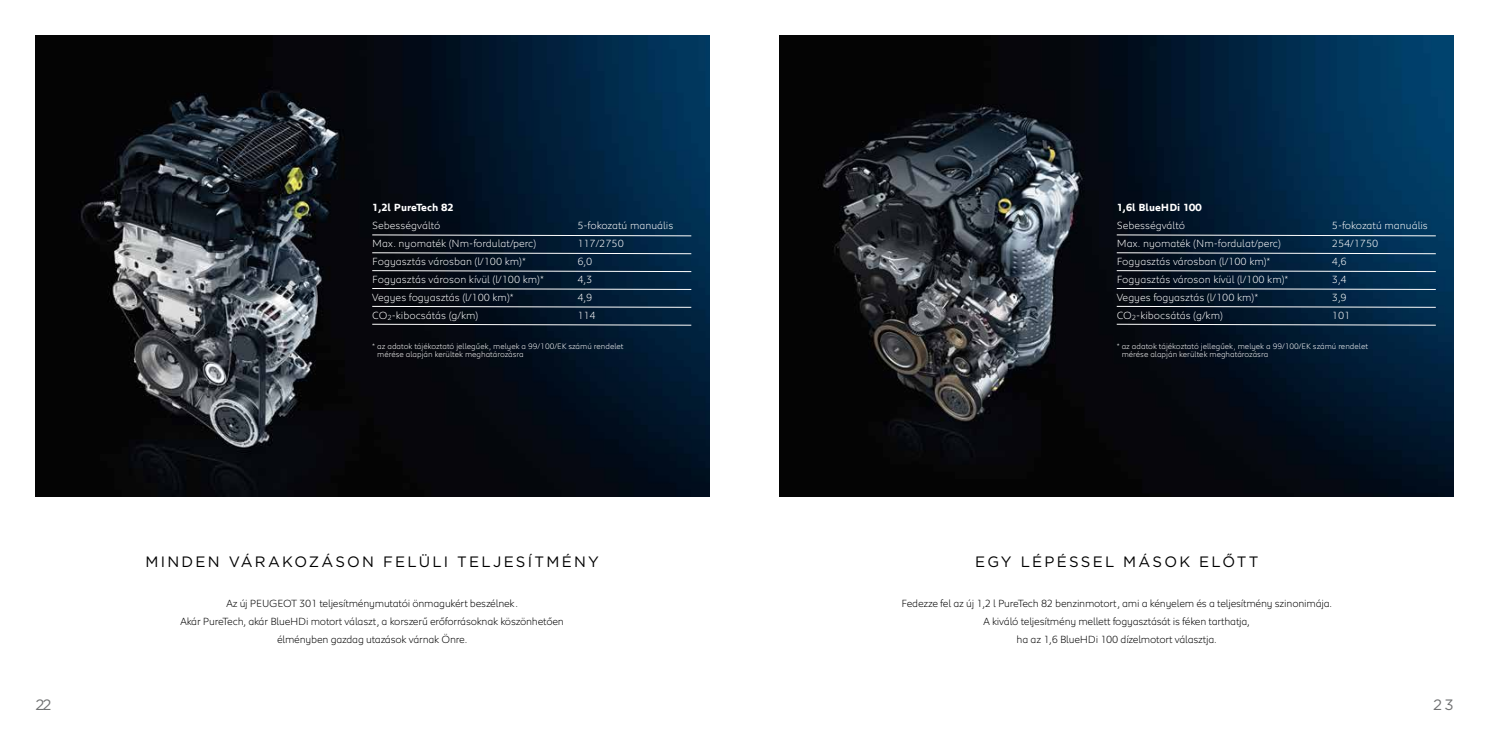
<style>
.page{position:relative;width:1489px;height:745px;background:#fff}
.page>*{position:absolute;margin:0;border:0;box-sizing:border-box;transform-origin:0 0}
.t1{font:15px "Gotham";letter-spacing:.15em;color:#000}
.t2{font:15px "Gotham";color:#707172}
.t3{font:300 10.62px "Peugeot";color:#fff}
.t4{font:300 10.62px/18px "Peugeot";letter-spacing:-.02em;color:#000;text-align:center}
.t5{font:700 10.62px "Peugeot";color:#fff}
.t6{font:300 8.12px/8.8px "Peugeot";color:#fff}
</style>
<div class="page">
<img style="left:780px;top:35px;width:673px;height:461px">
<img style="left:35px;top:35px;width:674px;height:461px">
<svg style="left:372px;top:234px;width:319px;height:2px"></svg>
<svg style="left:372px;top:252px;width:319px;height:2px"></svg>
<svg style="left:372px;top:270px;width:319px;height:2px"></svg>
<svg style="left:372px;top:288px;width:319px;height:1px"></svg>
<svg style="left:372px;top:306px;width:319px;height:1px"></svg>
<svg style="left:372px;top:324px;width:319px;height:1px"></svg>
<svg style="left:1116px;top:234px;width:319px;height:2px"></svg>
<svg style="left:1116px;top:252px;width:319px;height:2px"></svg>
<svg style="left:1116px;top:270px;width:319px;height:2px"></svg>
<svg style="left:1116px;top:288px;width:319px;height:1px"></svg>
<svg style="left:1116px;top:306px;width:319px;height:1px"></svg>
<svg style="left:1116px;top:324px;width:319px;height:1px"></svg>
<p class="t5" style="left:372px;top:200px;width:83px">1,2l PureTech 82</p>
<p class="t3" style="left:372px;top:218px;width:70px">Sebességváltó</p>
<p class="t3" style="left:577px;top:218px;width:97px">5-fokozatú manuális</p>
<p class="t3" style="left:372px;top:236px;width:166px">Max. nyomaték (Nm-fordulat/perc)</p>
<p class="t3" style="left:577px;top:236px;width:48px">117/2750</p>
<p class="t3" style="left:372px;top:254px;width:155px">Fogyasztás városban (l/100 km)*</p>
<p class="t3" style="left:577px;top:254px;width:16px">6,0</p>
<p class="t3" style="left:372px;top:272px;width:173px">Fogyasztás városon kívül (l/100 km)*</p>
<p class="t3" style="left:577px;top:272px;width:16px">4,3</p>
<p class="t3" style="left:372px;top:290px;width:143px">Vegyes fogyasztás (l/100 km)*</p>
<p class="t3" style="left:577px;top:290px;width:16px">4,9</p>
<p class="t3" style="left:372px;top:308px;width:108px">CO<sub>2</sub>-kibocsátás (g/km)</p>
<p class="t3" style="left:577px;top:308px;width:20px">114</p>
<p class="t6" style="left:377px;top:341px;width:248px;text-indent:-5px">* az adatok tájékoztató jellegűek, melyek a 99/100/EK számú rendelet mérése alapján kerültek meghatározásra</p>
<h1 class="t1" style="left:146px;top:551px;width:454px">MINDEN VÁRAKOZÁSON FELÜLI TELJESÍTMÉNY</h1>
<p class="t4" style="left:180px;top:593px;width:385px">Az új PEUGEOT 301 teljesítménymutatói önmagukért beszélnek.<br>Akár PureTech, akár BlueHDi motort választ, a korszerű erőforrásoknak köszönhetően élményben gazdag utazások várnak Önre.</p>
<p class="t5" style="left:1116px;top:200px;width:86px">1,6l BlueHDi 100</p>
<p class="t3" style="left:1116px;top:218px;width:70px">Sebességváltó</p>
<p class="t3" style="left:1331px;top:218px;width:97px">5-fokozatú manuális</p>
<p class="t3" style="left:1116px;top:236px;width:166px">Max. nyomaték (Nm-fordulat/perc)</p>
<p class="t3" style="left:1331px;top:236px;width:48px">254/1750</p>
<p class="t3" style="left:1116px;top:254px;width:155px">Fogyasztás városban (l/100 km)*</p>
<p class="t3" style="left:1331px;top:254px;width:16px">4,6</p>
<p class="t3" style="left:1116px;top:272px;width:173px">Fogyasztás városon kívül (l/100 km)*</p>
<p class="t3" style="left:1331px;top:272px;width:16px">3,4</p>
<p class="t3" style="left:1116px;top:290px;width:143px">Vegyes fogyasztás (l/100 km)*</p>
<p class="t3" style="left:1331px;top:290px;width:16px">3,9</p>
<p class="t3" style="left:1116px;top:308px;width:108px">CO<sub>2</sub>-kibocsátás (g/km)</p>
<p class="t3" style="left:1331px;top:308px;width:20px">101</p>
<p class="t6" style="left:1121px;top:341px;width:248px;text-indent:-5px">* az adatok tájékoztató jellegűek, melyek a 99/100/EK számú rendelet mérése alapján kerültek meghatározásra</p>
<h1 class="t1" style="left:975px;top:551px;width:285px">EGY LÉPÉSSEL MÁSOK ELŐTT</h1>
<p class="t4" style="left:901px;top:593px;width:432px">Fedezze fel az új 1,2 l PureTech 82 benzinmotort, ami a kényelem és a teljesítmény szinonimája.<br>A kiváló teljesítmény mellett fogyasztását is féken tarthatja,<br>ha az 1,6 BlueHDi 100 dízelmotort választja.</p>
<h1 class="t2" style="left:35px;top:694px;width:17px">22</h1>
<h1 class="t2" style="left:1432px;top:694px;width:22px">23</h1>
</div>
